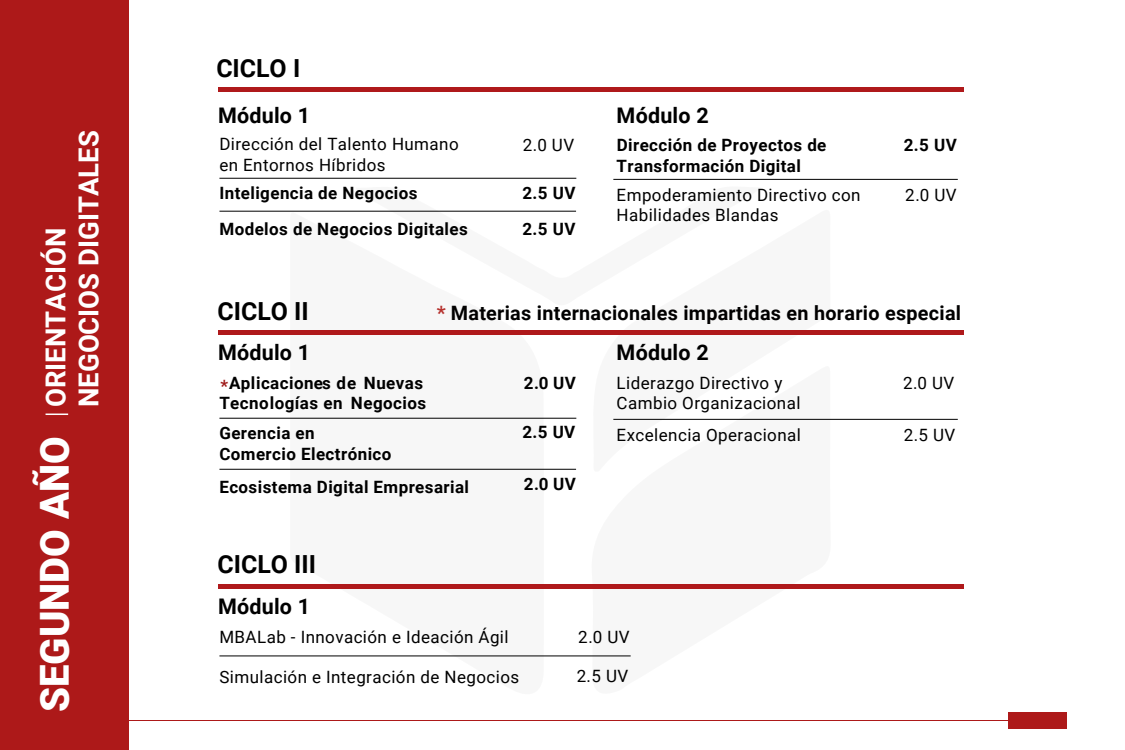
<style>
.page{position:relative;width:1125px;height:750px;background:#fff}
.page>*{position:absolute;margin:0;border:0;box-sizing:border-box;transform-origin:0 0}
.t1{font:900 40px "Roboto";color:#fff}
.t2{font:700 27.5px/33px "Roboto";color:#fff}
.t3{font:700 24.88px "Roboto";color:#000}
.t4{font:700 21.5px "Roboto";letter-spacing:.01em;color:#000}
.t5{font:700 19.75px "Roboto";letter-spacing:.015em;color:#010000}
.t6{font:17px/20.4px "Roboto";letter-spacing:.025em;color:#000}
.t7{font:700 17px/20.4px "Roboto";letter-spacing:.025em;color:#000}
.s1{color:#b6322e}
.s2{color:#9e1a19}
</style>
<div class="page">
<div style="left:0;top:0;width:128px;height:750px;background:#ad1919"></div>
<svg style="left:290px;top:210px;width:254px;height:446px"></svg>
<svg style="left:356px;top:210px;width:221px;height:97px"></svg>
<hr style="left:86px;top:721px;width:924px;height:1px;background:#ad1919">
<div style="left:1009px;top:713px;width:58px;height:16px;background:#ad1919"></div>
<hr style="left:219px;top:178px;width:357px;height:1px;background:#000">
<hr style="left:219px;top:211px;width:357px;height:1px;background:#000">
<hr style="left:613px;top:179px;width:345px;height:1px;background:#000">
<hr style="left:219px;top:418px;width:357px;height:1px;background:#000">
<hr style="left:219px;top:469px;width:357px;height:1px;background:#000">
<hr style="left:613px;top:419px;width:345px;height:1px;background:#000">
<hr style="left:219px;top:656px;width:412px;height:1px;background:#000">
<svg style="left:46px;top:414px;width:22px;height:1px"></svg>
<div style="left:218px;top:87px;width:745px;height:5px;background:#af191b"></div>
<div style="left:218px;top:330px;width:745px;height:5px;background:#af191b"></div>
<div style="left:218px;top:584px;width:745px;height:5px;background:#af191b"></div>
<h2 class="t2" style="left:38px;top:407px;width:278px;rotate:-90deg">ORIENTACIÓN<br>NEGOCIOS DIGITALES</h2>
<h1 class="t1" style="left:27px;top:712px;width:277px;rotate:-90deg">SEGUNDO AÑO</h1>
<h3 class="t3" style="left:216px;top:51px;width:85px">CICLO I</h3>
<p class="t4" style="left:218px;top:100px;width:94px">Módulo 1</p>
<p class="t4" style="left:617px;top:100px;width:94px">Módulo 2</p>
<p class="t6" style="left:219px;top:133px;width:241px">Dirección del Talento Humano en Entornos Híbridos</p>
<p class="t7" style="left:219px;top:175px;width:250px;line-height:35.4px">Inteligencia de Negocios<br>Modelos de Negocios Digitales</p>
<p class="t6" style="left:523px;top:134px;width:53px">2.0 UV</p>
<p class="t7" style="left:522px;top:175px;width:55px;line-height:35.4px">2.5 UV<br>2.5 UV</p>
<p class="t7" style="left:617px;top:135px;width:211px">Dirección de Proyectos de<br>Transformación Digital</p>
<p class="t6" style="left:617px;top:184px;width:246px">Empoderamiento Directivo con<br>Habilidades Blandas</p>
<p class="t7" style="left:904px;top:135px;width:55px">2.5 UV</p>
<p class="t6" style="left:905px;top:184px;width:53px">2.0 UV</p>
<h3 class="t3" style="left:218px;top:294px;width:93px">CICLO II</h3>
<p class="t5" style="left:437px;top:299px;width:526px"><span class="s1">*</span> Materias internacionales impartidas en horario especial</p>
<p class="t4" style="left:218px;top:338px;width:94px">Módulo 1</p>
<p class="t7" style="left:219px;top:372px;width:208px"><span class="s2">*</span>Aplicaciones de Nuevas<br>Tecnologías en Negocios</p>
<p class="t7" style="left:219px;top:423px;width:174px">Gerencia en<br>Comercio Electrónico</p>
<p class="t7" style="left:219px;top:476px;width:251px">Ecosistema Digital Empresarial</p>
<h3 class="t3" style="left:218px;top:547px;width:100px">CICLO III</h3>
<p class="t4" style="left:218px;top:591px;width:94px">Módulo 1</p>
<p class="t7" style="left:524px;top:372px;width:53px">2.0 UV</p>
<p class="t7" style="left:522px;top:421px;width:55px">2.5 UV</p>
<p class="t7" style="left:524px;top:473px;width:53px">2.0 UV</p>
<p class="t4" style="left:617px;top:338px;width:94px">Módulo 2</p>
<p class="t6" style="left:617px;top:372px;width:185px">Liderazgo Directivo y<br>Cambio Organizacional</p>
<p class="t6" style="left:617px;top:424px;width:186px">Excelencia Operacional</p>
<p class="t6" style="left:219px;top:626px;width:291px">MBALab - Innovación e Ideación Ágil</p>
<p class="t6" style="left:219px;top:666px;width:301px">Simulación e Integración de Negocios</p>
<p class="t6" style="left:578px;top:626px;width:53px">2.0 UV</p>
<p class="t6" style="left:577px;top:665px;width:53px">2.5 UV</p>
<p class="t6" style="left:903px;top:372px;width:53px">2.0 UV</p>
<p class="t6" style="left:904px;top:424px;width:53px">2.5 UV</p>
</div>
